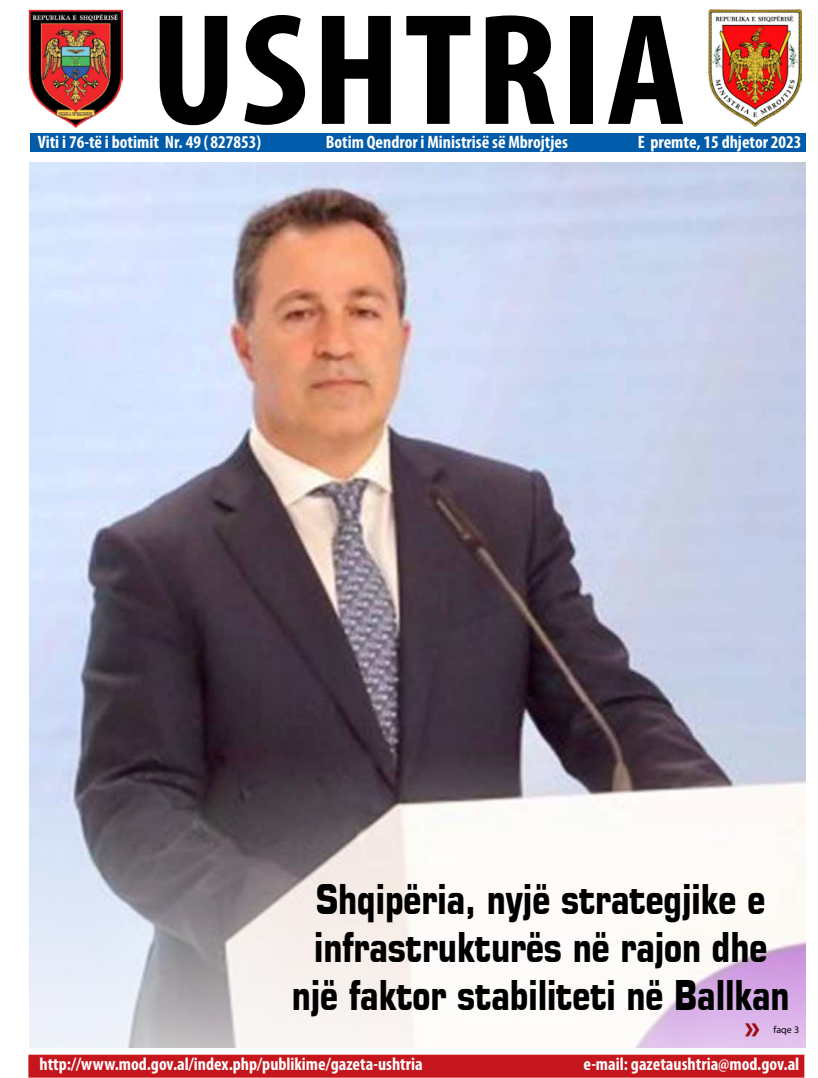
<style>
.page{position:relative;width:818px;height:1078px;background:#fff}
.page>*{position:absolute;margin:0;border:0;box-sizing:border-box;transform-origin:0 0}
.t1{font:700 condensed 160px "Myriad Pro";letter-spacing:.02em;color:#000;scale:1.08 1}
.t2{font:700 40.9px/47.5px "Square 721 BT";letter-spacing:-.02em;color:#000;text-align:center;scale:.8 1}
.t3{font:700 34px "Myriad Pro";color:#9e0b0f}
.t4{font:700 condensed 18px "Myriad Pro";color:#fff}
.t5{font:10px "Myriad Pro";color:#000}
</style>
<div class="page">
<div style="left:30px;top:133px;width:775px;height:19px;background:#005baa"></div>
<div style="left:29px;top:1054px;width:775px;height:22px;background:#c4161c"></div>
<div style="left:28px;top:1054px;width:776px;height:23px;border:1px solid #c4161c"></div>
<img style="left:28px;top:10px;width:95px;height:117px">
<img style="left:708px;top:10px;width:94px;height:116px">
<img style="left:29px;top:162px;width:776px;height:885px">
<h1 class="t1" style="left:150px;top:-29px;width:497px">ushtria</h1>
<p class="t4" style="left:326px;top:131px;width:244px">Botim Qendror i Ministrisë së Mbrojtjes</p>
<p class="t4" style="left:637px;top:131px;width:165px">E premte, 15 dhjetor 2023</p>
<p class="t4" style="left:38px;top:131px;width:225px">Viti i 76-të i botimit Nr. 49 (827853)</p>
<h2 class="t2" style="left:291px;top:875px;width:624px">Shqipëria, nyjë strategjike e infrastrukturës në rajon dhe një faktor stabiliteti në Ballkan</h2>
<h3 class="t3" style="left:744px;top:1006px;width:17px">»</h3>
<p class="t5" style="left:773px;top:1023px;width:27px">faqe 3</p>
<p class="t4" style="left:39px;top:1051px;width:385px">http://www.mod.gov.al/index.php/publikime/gazeta-ushtria</p>
<p class="t4" style="left:583px;top:1051px;width:217px">e-mail: gazetaushtria@mod.gov.al</p>
</div>
